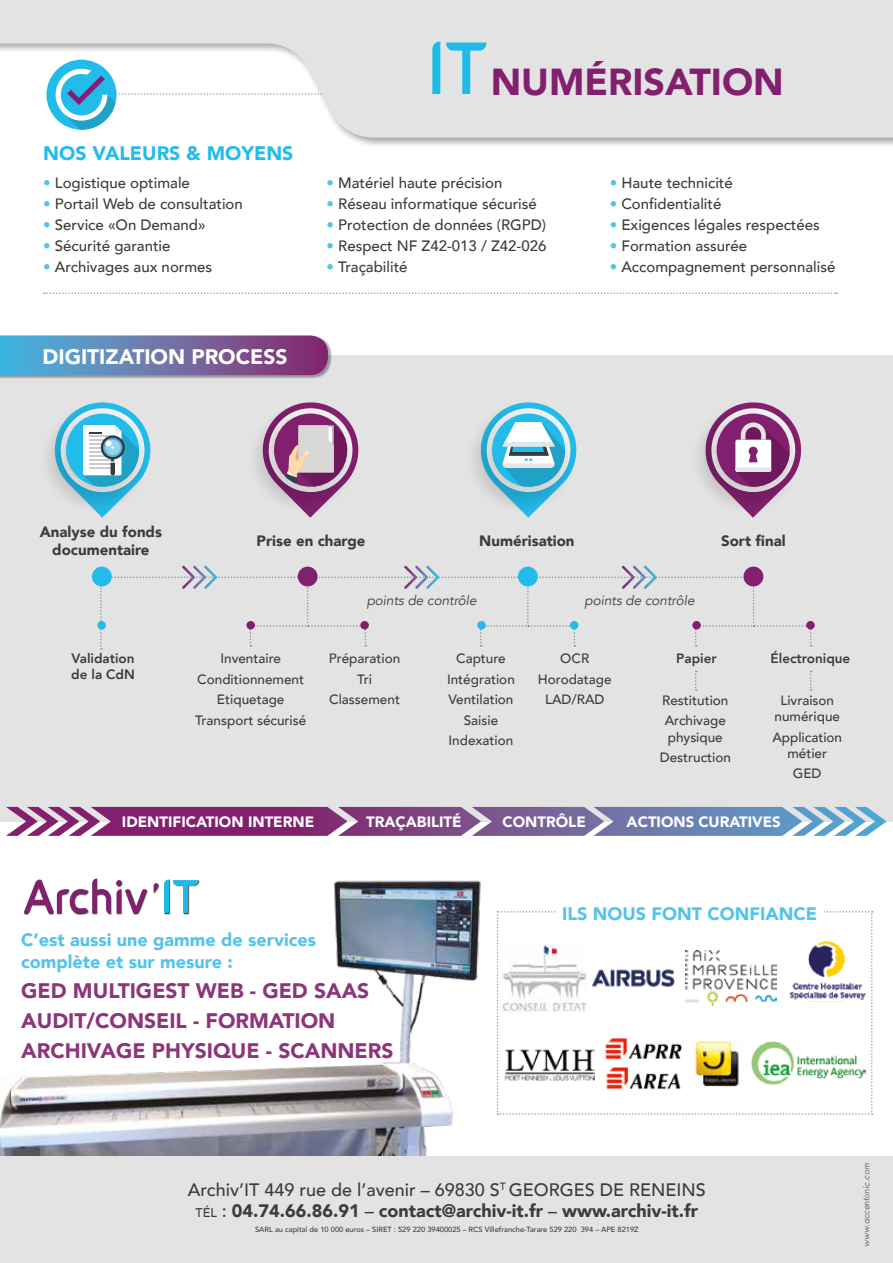
<style>
.page{position:relative;width:893px;height:1263px;background:#fff}
.page>*{position:absolute;margin:0;border:0;box-sizing:border-box;transform-origin:0 0}
.t1{font:900 37.5px "Avenir";color:#82206f}
.t2{font:900 21px/30px "Avenir";color:#8d3579}
.t3{font:900 21px "Avenir";color:#fff}
.t4{font:900 19.5px "Avenir";color:#23bbe9}
.t5{font:500 18px/21.6px "Avenir";color:#3c3c3b;text-align:center}
.t6{font:900 18px/21.6px "Avenir";color:#53c3ec}
.t7{font:500 15px "Avenir";color:#3c3c3b}
.t8{font:900 15px/18px "Avenir";color:#3c3c3b;text-align:center}
.t9{font:900 15px "Avenir";color:#fff}
.t10{font:500 13.5px/20.4px "Avenir";color:#3c3c3b;text-align:center}
.t11{font:800 13.5px/16.2px "Avenir";color:#3c3c3b}
.t12{font:italic 13.5px "Avenir";color:#3c3c3b}
.t13{font:italic 9px "Futura";color:#706f6f}
.t14{font:500 7.5px "Avenir";color:#3c3c3b}
.s1{color:#53c3ec}
.s2{font-size:12.6px}
.s3{font-weight:900}
</style>
<div class="page">
<img style="left:0;top:880px;width:481px;height:276px">
<div style="left:0;top:355px;width:893px;height:466px;background:#e3e3e3"></div>
<div style="left:0;top:1156px;width:893px;height:107px;background:#e3e3e3"></div>
<svg style="left:44px;top:292px;width:793px;height:2px"></svg>
<div style="left:0;top:0;width:893px;height:148px;background:#000;opacity:.35"></div>
<svg style="left:0;top:0;width:893px;height:138px;fill:#e3e3e3"></svg>
<svg style="left:432px;top:42px;width:8px;height:52px"></svg>
<svg style="left:446px;top:43px;width:40px;height:51px;background:#a5d6e4"></svg>
<div style="left:0;top:336px;width:332px;height:43px;background:#000;opacity:.35"></div>
<svg style="left:0;top:335px;width:328px;height:40px;background:#6d74a9"></svg>
<svg style="left:6px;top:807px;width:881px;height:29px;background:#88689d"></svg>
<div style="left:806px;top:621px;width:9px;height:8px;background:#82206f;border-radius:50%"></div>
<svg style="left:695px;top:671px;width:2px;height:20px"></svg>
<svg style="left:810px;top:671px;width:2px;height:20px"></svg>
<div style="left:92px;top:567px;width:20px;height:19px;background:#23bbe9;border-radius:50%"></div>
<svg style="left:97px;top:621px;width:9px;height:8px"></svg>
<svg style="left:50px;top:402px;width:101px;height:116px"></svg>
<svg style="left:476px;top:402px;width:101px;height:116px"></svg>
<div style="left:691px;top:403px;width:109px;height:109px;background:#dfdfdf;border-radius:54px"></div>
<svg style="left:701px;top:402px;width:101px;height:116px"></svg>
<svg style="left:258px;top:402px;width:101px;height:116px"></svg>
<svg style="left:100px;top:566px;width:712px;height:84px"></svg>
<div style="left:24px;top:878px;width:175px;height:39px;background:#000;opacity:.75"></div>
<svg style="left:24px;top:879px;width:123px;height:34px"></svg>
<svg style="left:164px;top:880px;width:34px;height:33px"></svg>
<svg style="left:154px;top:883px;width:4px;height:10px"></svg>
<svg style="left:497px;top:911px;width:376px;height:204px"></svg>
<img style="left:752px;top:1040px;width:114px;height:46px">
<img style="left:690px;top:1041px;width:54px;height:45px">
<img style="left:787px;top:940px;width:81px;height:61px">
<img style="left:604px;top:1033px;width:86px;height:31px">
<img style="left:604px;top:1063px;width:81px;height:30px">
<img style="left:591px;top:968px;width:85px;height:20px">
<img style="left:502px;top:1049px;width:92px;height:32px">
<img style="left:500px;top:944px;width:88px;height:68px">
<img style="left:686px;top:951px;width:91px;height:54px">
<div style="left:556px;top:902px;width:267px;height:18px;background:#fff"></div>
<h3 class="t4" style="left:43px;top:136px;width:252px">NOS VALEURS &amp; MOYENS</h3>
<p class="t7" style="left:43px;top:170px;width:148px"><span class="s1">•</span> Logistique optimale</p>
<p class="t7" style="left:43px;top:191px;width:201px"><span class="s1">•</span> Portail Web de consultation</p>
<p class="t7" style="left:43px;top:212px;width:164px"><span class="s1">•</span> Service «On Demand»</p>
<p class="t7" style="left:43px;top:233px;width:129px"><span class="s1">•</span> Sécurité garantie</p>
<p class="t7" style="left:43px;top:254px;width:170px"><span class="s1">•</span> Archivages aux normes</p>
<h2 class="t3" style="left:43px;top:338px;width:246px">DIGITIZATION PROCESS</h2>
<h1 class="t1" style="left:491px;top:50px;width:295px">NUMÉRISATION</h1>
<p class="t7" style="left:326px;top:170px;width:177px"><span class="s1">•</span> Matériel haute précision</p>
<p class="t7" style="left:326px;top:191px;width:212px"><span class="s1">•</span> Réseau informatique sécurisé</p>
<p class="t7" style="left:326px;top:212px;width:221px"><span class="s1">•</span> Protection de données (RGPD)</p>
<p class="t7" style="left:326px;top:233px;width:221px"><span class="s1">•</span> Respect NF Z42-013 / Z42-026</p>
<p class="t7" style="left:326px;top:254px;width:83px"><span class="s1">•</span> Traçabilité</p>
<p class="t7" style="left:610px;top:170px;width:125px"><span class="s1">•</span> Haute technicité</p>
<p class="t7" style="left:610px;top:191px;width:113px"><span class="s1">•</span> Confidentialité</p>
<p class="t7" style="left:610px;top:212px;width:212px"><span class="s1">•</span> Exigences légales respectées</p>
<p class="t7" style="left:610px;top:233px;width:139px"><span class="s1">•</span> Formation assurée</p>
<p class="t7" style="left:610px;top:254px;width:227px"><span class="s1">•</span> Accompagnement personnalisé</p>
<p class="t8" style="left:40px;top:523px;width:124px">Analyse du fonds documentaire</p>
<p class="t8" style="left:479px;top:532px;width:97px">Numérisation</p>
<p class="t8" style="left:721px;top:532px;width:66px">Sort final</p>
<p class="t8" style="left:257px;top:532px;width:110px">Prise en charge</p>
<p class="t11" style="left:71px;top:650px;width:65px">Validation de la CdN</p>
<p class="t12" style="left:367px;top:592px;width:111px">points de contrôle</p>
<p class="t12" style="left:585px;top:592px;width:111px">points de contrôle</p>
<p class="t10" style="left:195px;top:647px;width:113px">Inventaire<br>Conditionnement<br>Etiquetage<br>Transport sécurisé</p>
<p class="t10" style="left:329px;top:647px;width:73px">Préparation<br>Tri<br>Classement</p>
<p class="t10" style="left:447px;top:647px;width:69px">Capture<br>Intégration<br>Ventilation<br>Saisie<br>Indexation</p>
<p class="t10" style="left:538px;top:647px;width:75px">OCR<br>Horodatage<br>LAD/RAD</p>
<p class="t11" style="left:676px;top:650px;width:42px">Papier</p>
<p class="t11" style="left:771px;top:650px;width:81px">Électronique</p>
<p class="t10" style="left:662px;top:689px;width:68px;text-align:left">Restitution<br>Archivage</p>
<p class="t10" style="left:660px;top:726px;width:73px">physique<br>Destruction</p>
<p class="t10" style="left:774px;top:691px;width:67px;line-height:16.2px">Livraison numérique</p>
<p class="t10" style="left:772px;top:728px;width:71px;line-height:16.2px">Application métier</p>
<p class="t10" style="left:793px;top:762px;width:30px">GED</p>
<p class="t9" style="left:122px;top:809px;width:194px">IDENTIFICATION INTERNE</p>
<p class="t9" style="left:366px;top:809px;width:97px">TRAÇABILITÉ</p>
<p class="t9" style="left:502px;top:809px;width:85px">CONTRÔLE</p>
<p class="t9" style="left:627px;top:809px;width:156px">ACTIONS CURATIVES</p>
<p class="t6" style="left:21px;top:928px;width:296px">C’est aussi une gamme de services complète et sur mesure :</p>
<h2 class="t2" style="left:21px;top:975px;width:374px">GED MULTIGEST WEB - GED SAAS<br>AUDIT/CONSEIL - FORMATION<br>ARCHIVAGE PHYSIQUE - SCANNERS</h2>
<p class="t6" style="left:562px;top:902px;width:256px">ILS NOUS FONT CONFIANCE</p>
<p class="t5" style="left:188px;top:1178px;width:519px">Archiv’IT 449 rue de l’avenir – 69830 S<sup>T</sup> GEORGES DE RENEINS <span class="s2">tél</span> : <span class="s3">04.74.66.86.91</span> – <span class="s3">contact@archiv-it.fr</span> – <span class="s3">www.archiv-it.fr</span></p>
<p class="t14" style="left:255px;top:1223px;width:385px">SARL au capital de 10 000 euros – SIRET : 529 220 39400025 – RCS Villefranche-Tarare 529 220 394 – APE 8219Z</p>
<p class="t13" style="left:860px;top:1247px;width:85px;rotate:-90deg">www.accentonic.com</p>
</div>
